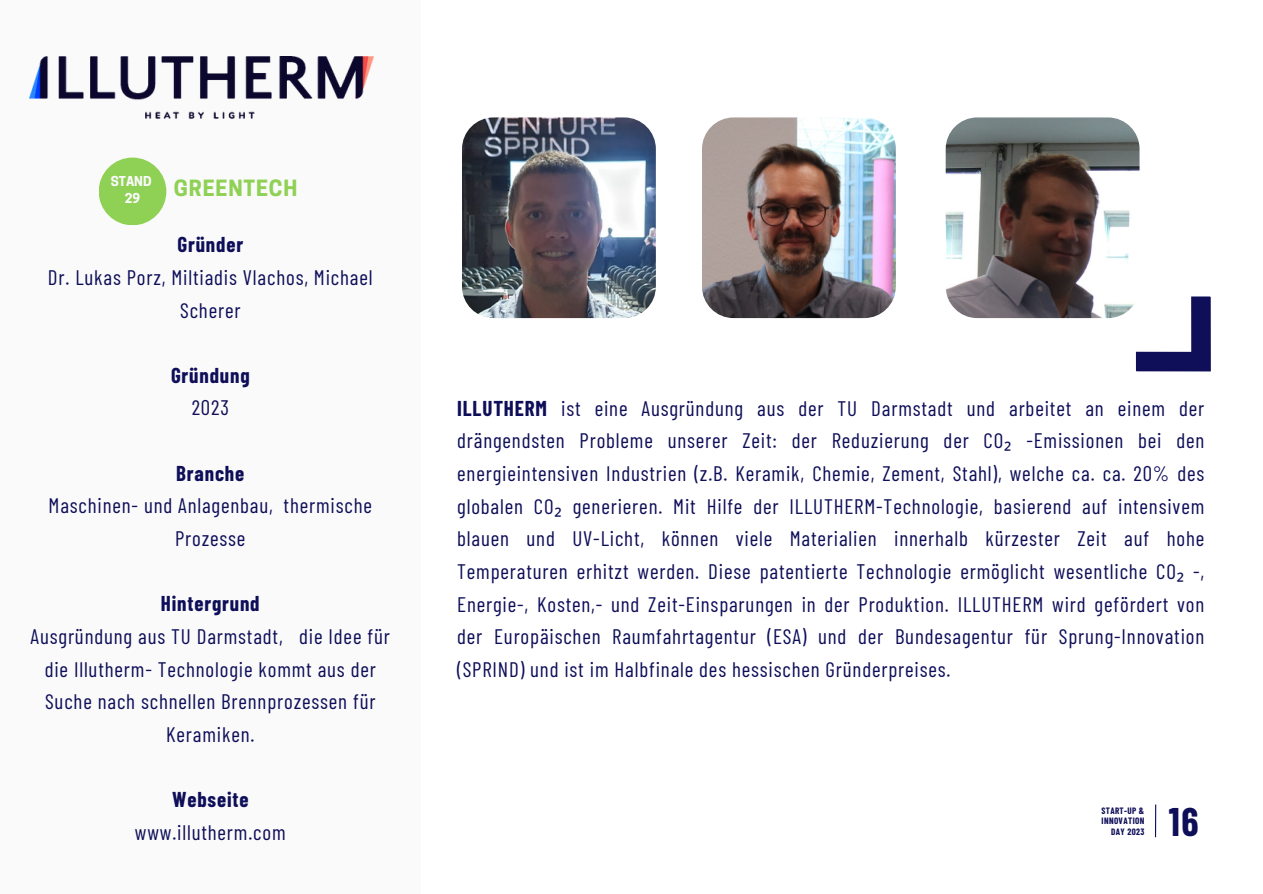
<style>
.page{position:relative;width:1263px;height:894px;background:#fff}
.page>*{position:absolute;margin:0;border:0;box-sizing:border-box;transform-origin:0 0}
.t1{font:700 39px "Barlow Condensed";color:#0e0e59}
.t2{font:21px/32.5px "Barlow Condensed";letter-spacing:.04em;color:#0e0e59;text-align:center}
.t3{font:700 21px "Barlow Condensed";letter-spacing:.04em;color:#0e0e59}
.t4{font:700 21px "Cooper Hewitt";letter-spacing:.04em;color:#8fd155}
.t5{font:700 12.9px "Cooper Hewitt";color:#fafafa}
.t6{font:700 9px "Barlow Condensed";letter-spacing:.04em;color:#0e0e59}
.s1{font-weight:700}
.s2{font-family:"Noto Sans"}
</style>
<div class="page">
<div style="left:0;top:0;width:421px;height:893px;background:#fafafa"></div>
<img style="left:30px;top:57px;width:344px;height:62px">
<hr style="left:1155px;top:804px;width:1px;height:32px;background:#0e0e59">
<img style="left:462px;top:117px;width:194px;height:202px">
<img style="left:702px;top:117px;width:194px;height:202px">
<svg style="left:945px;top:117px;width:266px;height:255px"></svg>
<div style="left:99px;top:157px;width:67px;height:68px;background:#8fd155;border-radius:50%"></div>
<p class="t5" style="left:111px;top:176px;width:42px">STAND</p>
<p class="t5" style="left:125px;top:193px;width:17px">29</p>
<p class="t4" style="left:174px;top:180px;width:125px">GREENTECH</p>
<p class="t3" style="left:177px;top:231px;width:67px">Gründer</p>
<p class="t2" style="left:48px;top:260px;width:326px">Dr. Lukas Porz, Miltiadis Vlachos, Michael<br>Scherer</p>
<p class="t3" style="left:171px;top:362px;width:80px">Gründung</p>
<p class="t2" style="left:192px;top:390px;width:39px">2023</p>
<p class="t3" style="left:176px;top:459px;width:70px">Branche</p>
<p class="t2" style="left:49px;top:488px;width:325px">Maschinen- und Anlagenbau, thermische<br>Prozesse</p>
<p class="t3" style="left:161px;top:590px;width:100px">Hintergrund</p>
<p class="t2" style="left:31px;top:619px;width:361px">Ausgründung aus TU Darmstadt, die Idee für die Illutherm- Technologie kommt aus der Suche nach schnellen Brennprozessen für Keramiken.</p>
<p class="t3" style="left:172px;top:786px;width:78px">Webseite</p>
<p class="t2" style="left:135px;top:814px;width:152px">www.illutherm.com</p>
<p class="t2" style="left:457px;top:391px;width:749px;text-align:justify"><span class="s1">ILLUTHERM</span> ist eine Ausgründung aus der TU Darmstadt und arbeitet an einem der drängendsten Probleme unserer Zeit: der Reduzierung der CO<span class="s2">₂</span> -Emissionen bei den energieintensiven Industrien (z.B. Keramik, Chemie, Zement, Stahl), welche ca. ca. 20% des globalen CO<span class="s2">₂</span> generieren. Mit Hilfe der ILLUTHERM-Technologie, basierend auf intensivem blauen und UV-Licht, können viele Materialien innerhalb kürzester Zeit auf hohe Temperaturen erhitzt werden. Diese patentierte Technologie ermöglicht wesentliche CO<span class="s2">₂</span> -, Energie-, Kosten,- und Zeit-Einsparungen in der Produktion. ILLUTHERM wird gefördert von der Europäischen Raumfahrtagentur (ESA) und der Bundesagentur für Sprung-Innovation (SPRIND) und ist im Halbfinale des hessischen Gründerpreises.</p>
<p class="t6" style="left:1101px;top:804px;width:44px">START-UP &amp;</p>
<p class="t6" style="left:1102px;top:815px;width:44px">INNOVATION</p>
<p class="t6" style="left:1111px;top:825px;width:35px">DAY 2023</p>
<p class="t1" style="left:1169px;top:796px;width:31px">16</p>
</div>
